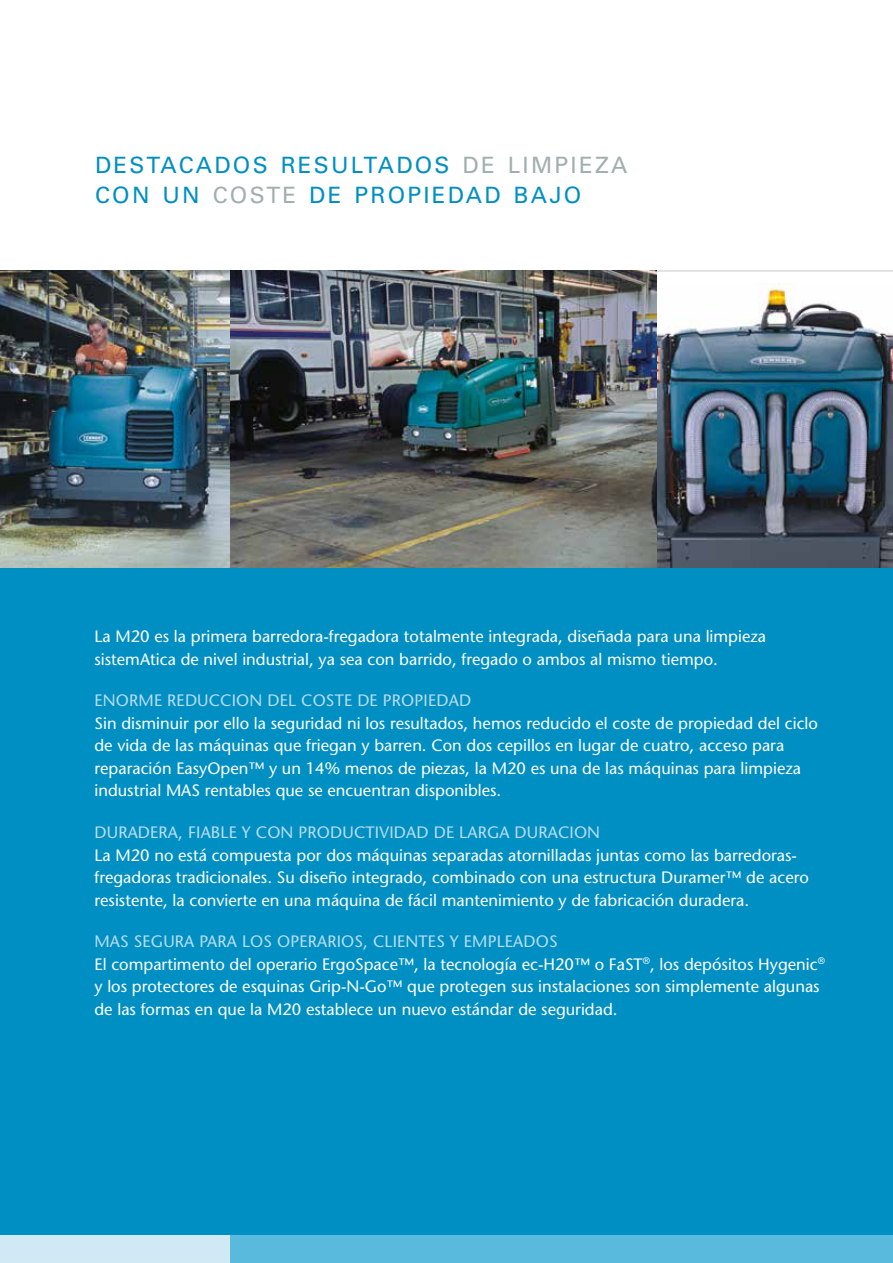
<style>
.page{position:relative;width:893px;height:1263px;background:#fff}
.page>*{position:absolute;margin:0;border:0;box-sizing:border-box;transform-origin:0 0}
.t1{font:22.5px/30px "Univers LT Std";letter-spacing:.1em;color:#008fc3}
.t2{font:500 16.5px/22.5px "Stone Sans Std";color:#fff}
.t3{font:500 16.5px "Stone Sans Std";letter-spacing:.01em;color:#b8ddef}
.s1{color:#a1afae}
.s2{color:#b8ddef}
</style>
<div class="page">
<div style="left:0;top:271px;width:893px;height:992px;background:#008fc3"></div>
<div style="left:216px;top:1236px;width:677px;height:27px;background:#59badd"></div>
<div style="left:0;top:1236px;width:230px;height:27px;background:#d1e9f5"></div>
<img style="left:230px;top:271px;width:427px;height:297px">
<div style="left:657px;top:271px;width:236px;height:297px;background:#fff"></div>
<img style="left:657px;top:283px;width:236px;height:285px">
<img style="left:0;top:271px;width:230px;height:297px">
<hr style="left:657px;top:271px;width:236px;height:1px;background:#c6c6c6">
<h1 class="t1" style="left:95px;top:150px;width:534px">DESTACADOS RESULTADOS <span class="s1">DE LIMPIEZA<br></span>CON UN <span class="s1">COSTE</span> DE PROPIEDAD BAJO</h1>
<p class="t2" style="left:94px;top:625px;width:673px">La M20 es la primera barredora-fregadora totalmente integrada, diseñada para una limpieza sistemAtica de nivel industrial, ya sea con barrido, fregado o ambos al mismo tiempo.</p>
<p class="t3" style="left:94px;top:691px;width:378px">ENORME REDUCCION DEL COSTE DE PROPIEDAD</p>
<p class="t2" style="left:94px;top:712px;width:725px">Sin disminuir por ello la seguridad ni los resultados, hemos reducido el coste de propiedad del ciclo de vida de las máquinas que friegan y barren. Con dos cepillos en lugar de cuatro, acceso para reparación EasyOpen™ y un 14% menos de piezas, la M20 es una de las máquinas para limpieza industrial MAS rentables que se encuentran disponibles.</p>
<p class="t3" style="left:94px;top:822px;width:507px">DURADERA, FIABLE Y CON PRODUCTIVIDAD DE LARGA DURACION</p>
<p class="t2" style="left:94px;top:844px;width:716px">La M20 no está compuesta por dos máquinas separadas atornilladas juntas como las barredoras&shy;fregadoras tradicionales. Su diseño integrado, combinado con una estructura Duramer™ de acero resistente, la convierte en una máquina de fácil mantenimiento y de fabricación duradera.</p>
<p class="t2" style="left:94px;top:930px;width:732px"><span class="s2">MAS SEGURA PARA LOS OPERARIOS, CLIENTES Y EMPLEADOS<br></span>El compartimento del operario ErgoSpace™, la tecnología ec-H20™ o FaST<sup>®</sup>, los depósitos Hygenic<sup>® </sup>y los protectores de esquinas Grip-N-Go™ que protegen sus instalaciones son simplemente algunas de las formas en que la M20 establece un nuevo estándar de seguridad.</p>
</div>
